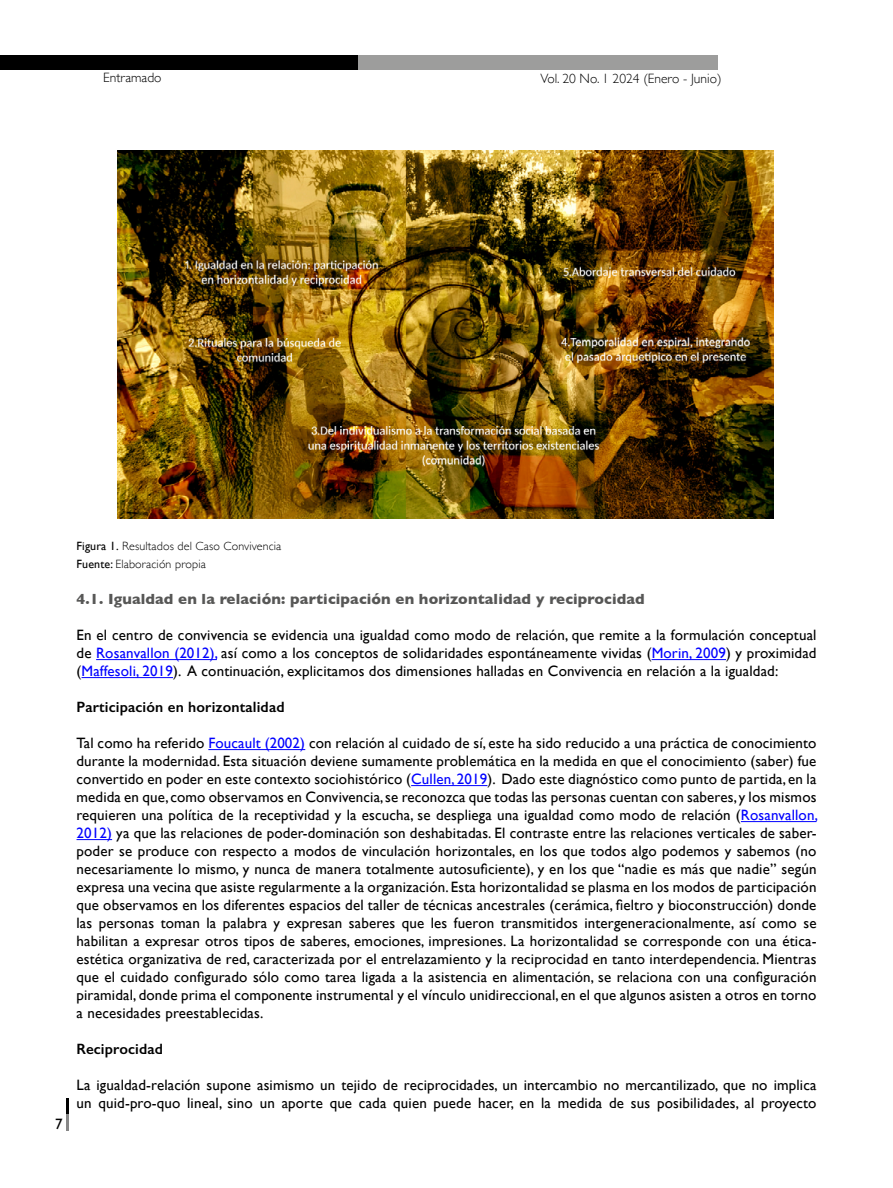
<style>
.page{position:relative;width:893px;height:1188px;background:#fff}
.page>*{position:absolute;margin:0;border:0;box-sizing:border-box;transform-origin:0 0}
.t1{font:15px/18px "Gill Sans";letter-spacing:.01em;color:#000;text-align:justify}
.t2{font:700 15px "Gill Sans";letter-spacing:.01em;color:#575756}
.t3{font:600 15px "Gill Sans";letter-spacing:.01em;color:#000}
.t4{font:300 13.5px "Gill Sans";color:#000}
.t5{font:300 12px/18px "Gill Sans";letter-spacing:.01em;color:#000}
.s1{font-weight:400}
.s2{color:#00f}
</style>
<div class="page">
<svg style="left:66px;top:1099px;width:2px;height:31px"></svg>
<div style="left:358px;top:55px;width:360px;height:15px;background:#9d9d9c"></div>
<div style="left:0;top:55px;width:358px;height:15px;background:#000"></div>
<hr style="left:96px;top:659px;width:121px;height:1px;background:#00f">
<hr style="left:652px;top:659px;width:74px;height:1px;background:#00f">
<hr style="left:82px;top:677px;width:91px;height:1px;background:#00f">
<hr style="left:208px;top:749px;width:97px;height:1px;background:#00f">
<hr style="left:411px;top:785px;width:76px;height:1px;background:#00f">
<hr style="left:741px;top:821px;width:75px;height:1px;background:#00f">
<hr style="left:77px;top:839px;width:35px;height:1px;background:#00f">
<img style="left:118px;top:150px;width:655px;height:369px">
<p class="t4" style="left:103px;top:67px;width:60px">Entramado</p>
<p class="t4" style="left:540px;top:68px;width:183px">Vol. 20 No. 1 2024 (Enero - Junio)</p>
<p class="t1" style="left:55px;top:1114px;width:9px">7</p>
<p class="t5" style="left:77px;top:537px;width:206px"><span class="s1">Figura 1.</span> Resultados del Caso Convivencia<br><span class="s1">Fuente:</span> Elaboración propia</p>
<p class="t2" style="left:77px;top:588px;width:570px">4.1. Igualdad en la relación: participación en horizontalidad y reciprocidad</p>
<p class="t1" style="left:77px;top:626px;width:742px">En el centro de convivencia se evidencia una igualdad como modo de relación, que remite a la formulación conceptual de <span class="s2">Rosanvallon (2012),</span> así como a los conceptos de solidaridades espontáneamente vividas (<span class="s2">Morin, 2009</span>) y proximidad (<span class="s2">Maffesoli, 2019</span>). A continuación, explicitamos dos dimensiones halladas en Convivencia en relación a la igualdad:</p>
<p class="t3" style="left:77px;top:698px;width:210px">Participación en horizontalidad</p>
<p class="t1" style="left:77px;top:734px;width:743px">Tal como ha referido <span class="s2">Foucault (2002)</span> con relación al cuidado de sí, este ha sido reducido a una práctica de conocimiento durante la modernidad. Esta situación deviene sumamente problemática en la medida en que el conocimiento (saber) fue convertido en poder en este contexto sociohistórico (<span class="s2">Cullen, 2019</span>). Dado este diagnóstico como punto de partida, en la medida en que, como observamos en Convivencia, se reconozca que todas las personas cuentan con saberes, y los mismos requieren una política de la receptividad y la escucha, se despliega una igualdad como modo de relación (<span class="s2">Rosanvallon, 2012)</span> ya que las relaciones de poder-dominación son deshabitadas. El contraste entre las relaciones verticales de saber&shy;poder se produce con respecto a modos de vinculación horizontales, en los que todos algo podemos y sabemos (no necesariamente lo mismo, y nunca de manera totalmente autosuficiente), y en los que “nadie es más que nadie” según expresa una vecina que asiste regularmente a la organización. Esta horizontalidad se plasma en los modos de participación que observamos en los diferentes espacios del taller de técnicas ancestrales (cerámica, fieltro y bioconstrucción) donde las personas toman la palabra y expresan saberes que les fueron transmitidos intergeneracionalmente, así como se habilitan a expresar otros tipos de saberes, emociones, impresiones. La horizontalidad se corresponde con una ética&shy;estética organizativa de red, caracterizada por el entrelazamiento y la reciprocidad en tanto interdependencia. Mientras que el cuidado configurado sólo como tarea ligada a la asistencia en alimentación, se relaciona con una configuración piramidal, donde prima el componente instrumental y el vínculo unidireccional, en el que algunos asisten a otros en torno a necesidades preestablecidas.</p>
<p class="t3" style="left:77px;top:1040px;width:88px">Reciprocidad</p>
<p class="t1" style="left:77px;top:1076px;width:741px">La igualdad-relación supone asimismo un tejido de reciprocidades, un intercambio no mercantilizado, que no implica un quid-pro-quo lineal, sino un aporte que cada quien puede hacer, en la medida de sus posibilidades, al proyecto</p>
</div>
